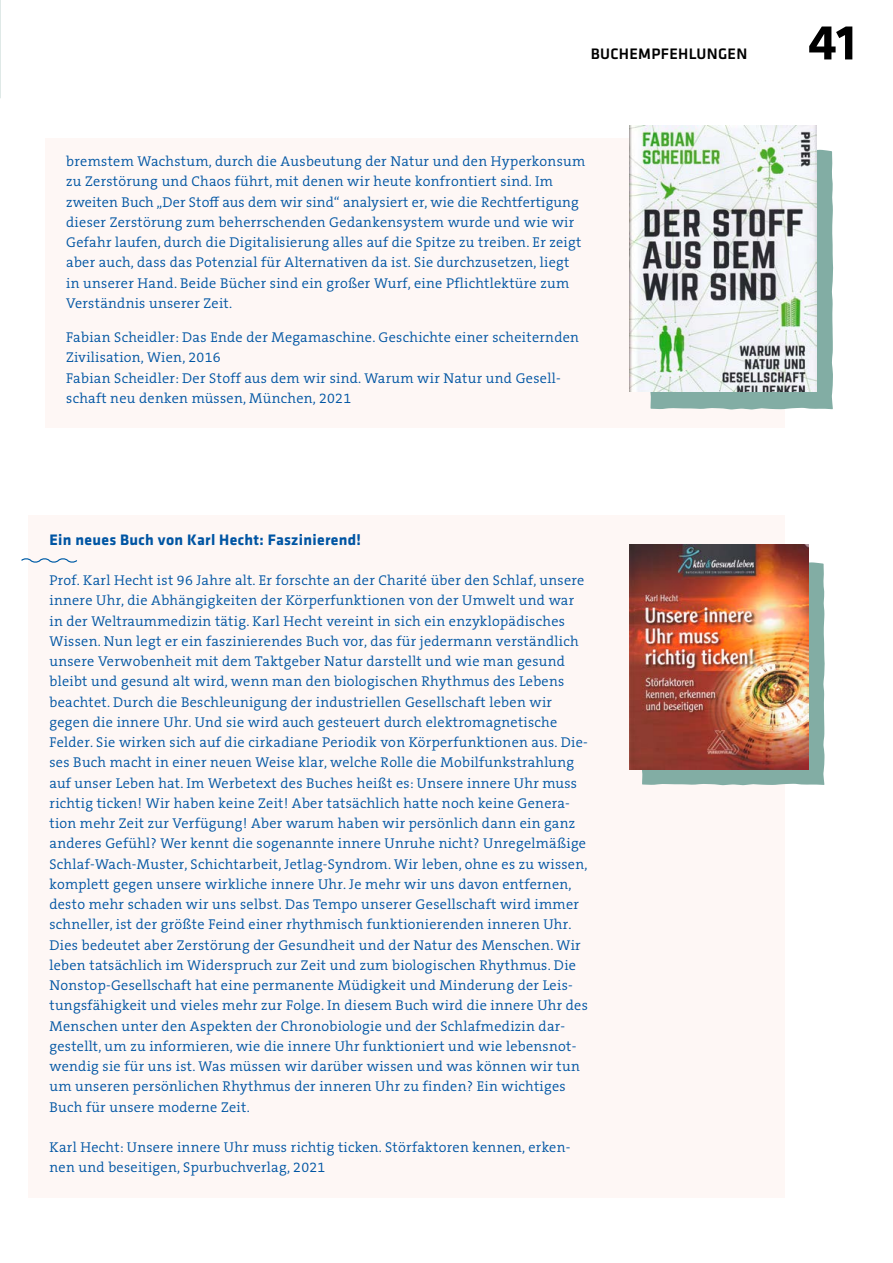
<style>
.page{position:relative;width:893px;height:1263px;background:#fff}
.page>*{position:absolute;margin:0;border:0;box-sizing:border-box;transform-origin:0 0}
.t1{font:700 51px "Klavika Basic";color:#000}
.t2{font:700 15.75px "Klavika Basic";letter-spacing:.02em;color:#0055a3}
.t3{font:500 15.75px "Klavika Basic";letter-spacing:.02em;color:#000}
.t4{font:300 14.25px/20.2px "The Serif B W4";letter-spacing:.02em;color:#0055a3}
</style>
<div class="page">
<hr style="left:0;top:0;width:1px;height:98px;background:#9bbcb5">
<div style="left:45px;top:139px;width:740px;height:194px;background:#fef7f5"></div>
<div style="left:45px;top:314px;width:740px;height:73px;background:#fef7f5"></div>
<div style="left:45px;top:355px;width:740px;height:73px;background:#fef7f5"></div>
<svg style="left:650px;top:150px;width:183px;height:259px;fill:#82ada4"></svg>
<img style="left:630px;top:126px;width:187px;height:265px">
<div style="left:28px;top:516px;width:757px;height:54px;background:#fef7f5"></div>
<div style="left:28px;top:557px;width:757px;height:579px;background:#fef7f5"></div>
<div style="left:28px;top:1124px;width:757px;height:73px;background:#fef7f5"></div>
<svg style="left:642px;top:562px;width:183px;height:223px"></svg>
<img style="left:630px;top:545px;width:178px;height:225px">
<svg style="left:21px;top:558px;width:57px;height:5px"></svg>
<p class="t3" style="left:591px;top:43px;width:158px">BUCHEMPFEHLUNGEN</p>
<p class="t4" style="left:66px;top:151px;width:521px">bremstem Wachstum, durch die Ausbeutung der Natur und den Hyperkonsum zu Zerstörung und Chaos führt, mit denen wir heute konfrontiert sind. Im zweiten Buch „Der Stoff aus dem wir sind“ analysiert er, wie die Rechtfertigung dieser Zerstörung zum beherrschenden Gedankensystem wurde und wie wir Gefahr laufen, durch die Digitalisierung alles auf die Spitze zu treiben. Er zeigt aber auch, dass das Potenzial für Alternativen da ist. Sie durchzusetzen, liegt in unserer Hand. Beide Bücher sind ein großer Wurf, eine Pflichtlektüre zum Verständnis unserer Zeit.</p>
<p class="t4" style="left:66px;top:327px;width:514px">Fabian Scheidler: Das Ende der Megamaschine. Geschichte einer scheiternden Zivilisation, Wien, 2016<br>Fabian Scheidler: Der Stoff aus dem wir sind. Warum wir Natur und Gesell&shy;schaft neu denken müssen, München, 2021</p>
<p class="t2" style="left:49px;top:528px;width:313px">Ein neues Buch von Karl Hecht: Faszinierend!</p>
<p class="t4" style="left:49px;top:570px;width:540px">Prof. Karl Hecht ist 96 Jahre alt. Er forschte an der Charité über den Schlaf, unsere innere Uhr, die Abhängigkeiten der Körperfunktionen von der Umwelt und war in der Weltraummedizin tätig. Karl Hecht vereint in sich ein enzyklopädisches Wissen. Nun legt er ein faszinierendes Buch vor, das für jedermann verständlich unsere Verwobenheit mit dem Taktgeber Natur darstellt und wie man gesund bleibt und gesund alt wird, wenn man den biologischen Rhythmus des Lebens beachtet. Durch die Beschleunigung der industriellen Gesellschaft leben wir gegen die innere Uhr. Und sie wird auch gesteuert durch elektromagnetische Felder. Sie wirken sich auf die cirkadiane Periodik von Körperfunktionen aus. Die&shy;ses Buch macht in einer neuen Weise klar, welche Rolle die Mobilfunkstrahlung auf unser Leben hat. Im Werbetext des Buches heißt es: Unsere innere Uhr muss richtig ticken! Wir haben keine Zeit! Aber tatsächlich hatte noch keine Genera&shy;tion mehr Zeit zur Verfügung! Aber warum haben wir persönlich dann ein ganz anderes Gefühl? Wer kennt die sogenannte innere Unruhe nicht? Unregelmäßige Schlaf-Wach-Muster, Schichtarbeit, Jetlag-Syndrom. Wir leben, ohne es zu wissen, komplett gegen unsere wirkliche innere Uhr. Je mehr wir uns davon entfernen, desto mehr schaden wir uns selbst. Das Tempo unserer Gesellschaft wird immer schneller, ist der größte Feind einer rhythmisch funktionierenden inneren Uhr.<br>Dies bedeutet aber Zerstörung der Gesundheit und der Natur des Menschen. Wir leben tatsächlich im Widerspruch zur Zeit und zum biologischen Rhythmus. Die Nonstop-Gesellschaft hat eine permanente Müdigkeit und Minderung der Leis&shy;tungsfähigkeit und vieles mehr zur Folge. In diesem Buch wird die innere Uhr des Menschen unter den Aspekten der Chronobiologie und der Schlafmedizin dar&shy;gestellt, um zu informieren, wie die innere Uhr funktioniert und wie lebensnot&shy;wendig sie für uns ist. Was müssen wir darüber wissen und was können wir tun um unseren persönlichen Rhythmus der inneren Uhr zu finden? Ein wichtiges Buch für unsere moderne Zeit.</p>
<p class="t4" style="left:49px;top:1137px;width:523px">Karl Hecht: Unsere innere Uhr muss richtig ticken. Störfaktoren kennen, erken&shy;nen und beseitigen, Spurbuchverlag, 2021</p>
<h1 class="t1" style="left:808px;top:6px;width:49px">41</h1>
</div>
